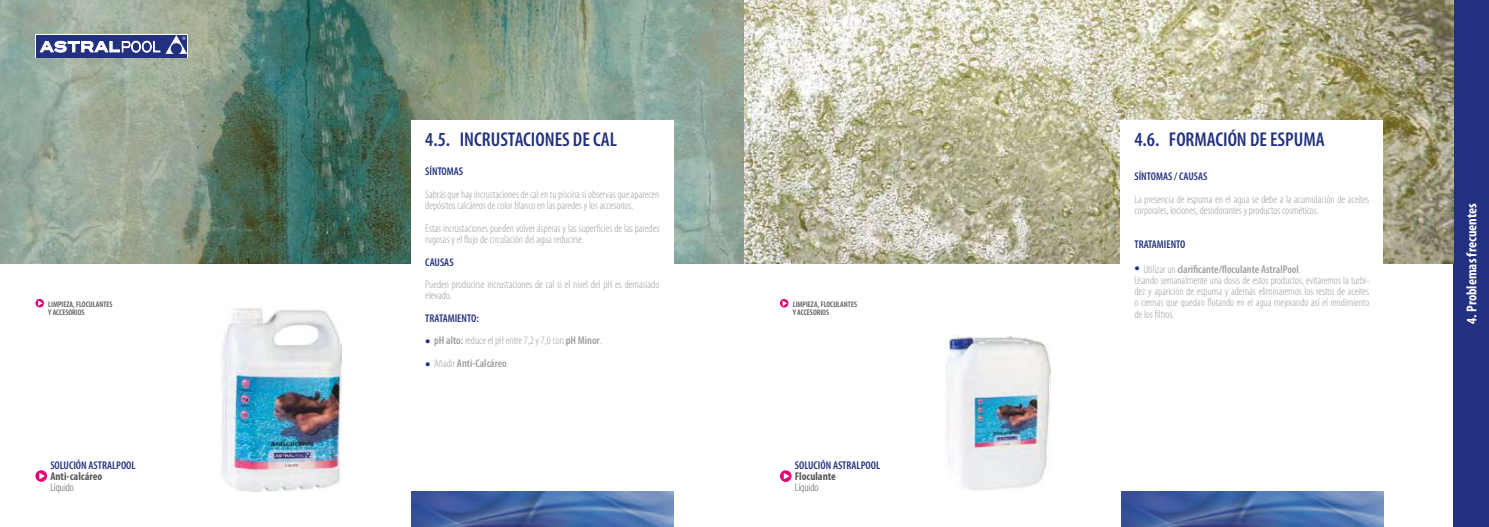
<style>
.page{position:relative;width:1489px;height:527px;background:#fff}
.page>*{position:absolute;margin:0;border:0;box-sizing:border-box;transform-origin:0 0}
.t1{font:600 condensed 20px "Myriad Pro";color:#22317f}
.t2{font:700 condensed 14.38px "Myriad Pro";color:#fff}
.t3{font:300 condensed 11.25px/11.2px "Myriad Pro";color:#9d9d9c}
.t4{font:600 condensed 11.25px "Myriad Pro";color:#22317f}
.t5{font:700 condensed 11.25px "Myriad Pro";color:#575756}
.t6{font:600 condensed 11.25px "Myriad Pro";color:#9d9d9c}
.t7{font:300 condensed 11.25px "Myriad Pro";color:#575756}
.t8{font:600 condensed 8.12px/8.8px "Myriad Pro";color:#575756}
.s1{font-size:22.5px;color:#22317f}
.s2{font-weight:600}
.s3{font-weight:300;font-size:22.5px;color:#22317f}
.s4{font-weight:300}
</style>
<div class="page">
<div style="left:1453px;top:0;width:35px;height:526px;background:#22317f"></div>
<img style="left:411px;top:491px;width:262px;height:35px">
<img style="left:1121px;top:491px;width:262px;height:35px">
<img style="left:0;top:0;width:1453px;height:263px">
<div style="left:411px;top:120px;width:262px;height:305px;background:#fff"></div>
<div style="left:36px;top:35px;width:129px;height:23px;background:#22317f"></div>
<div style="left:165px;top:35px;width:22px;height:23px;background:#22317f"></div>
<svg style="left:40px;top:35px;width:147px;height:19px"></svg>
<svg style="left:35px;top:298px;width:9px;height:9px"></svg>
<svg style="left:35px;top:470px;width:12px;height:11px"></svg>
<img style="left:221px;top:308px;width:121px;height:183px">
<div style="left:1120px;top:120px;width:262px;height:311px;background:#fff"></div>
<svg style="left:780px;top:299px;width:8px;height:8px"></svg>
<svg style="left:780px;top:470px;width:11px;height:11px"></svg>
<img style="left:946px;top:335px;width:104px;height:155px">
<p class="t8" style="left:48px;top:299px;width:66px">LIMPIEZA, FLOCULANTES<br>Y ACCESORIOS</p>
<p class="t4" style="left:50px;top:457px;width:87px">SOLUCIÓN ASTRALPOOL</p>
<p class="t5" style="left:50px;top:469px;width:53px">Anti-calcáreo</p>
<p class="t7" style="left:50px;top:480px;width:25px">Líquido</p>
<h1 class="t1" style="left:425px;top:127px;width:193px">4.5. INCRUSTACIONES DE CAL</h1>
<p class="t4" style="left:425px;top:165px;width:39px">SÍNTOMAS</p>
<p class="t3" style="left:425px;top:188px;width:236px">Sabrás que hay incrustaciones de cal en tu piscina si observas que aparecen depósitos calcáreos de color blanco en las paredes y los accesorios.</p>
<p class="t3" style="left:425px;top:222px;width:236px">Estas incrustaciones pueden volver ásperas y las superficies de las paredes rugosas y el flujo de circulación del agua reducirse.</p>
<p class="t4" style="left:425px;top:255px;width:30px">CAUSAS</p>
<p class="t3" style="left:425px;top:278px;width:236px">Pueden producirse incrustaciones de cal si el nivel del pH es demasiado elevado.</p>
<p class="t4" style="left:425px;top:311px;width:55px">TRATAMIENTO:</p>
<p class="t3" style="left:425px;top:335px;width:178px"><span class="s1">•</span> <span class="s2">pH alto:</span> reduce el pH entre 7,2 y 7,6 con <span class="s2">pH Minor</span>.</p>
<p class="t6" style="left:425px;top:356px;width:85px"><span class="s3">•</span> <span class="s4">Añadir</span> Anti-Calcáreo<span class="s4">.</span></p>
<p class="t8" style="left:792px;top:299px;width:66px">LIMPIEZA, FLOCULANTES<br>Y ACCESORIOS</p>
<p class="t4" style="left:794px;top:458px;width:87px">SOLUCIÓN ASTRALPOOL</p>
<p class="t5" style="left:794px;top:469px;width:43px">Floculante</p>
<p class="t7" style="left:794px;top:480px;width:25px">Líquido</p>
<h1 class="t1" style="left:1134px;top:127px;width:192px">4.6. FORMACIÓN DE ESPUMA</h1>
<p class="t4" style="left:1134px;top:169px;width:74px">SÍNTOMAS / CAUSAS</p>
<p class="t3" style="left:1134px;top:193px;width:236px">La presencia de espuma en el agua se debe a la acumulación de aceites corporales, lociones, desodorantes y productos cosméticos.</p>
<p class="t4" style="left:1134px;top:237px;width:52px">TRATAMIENTO</p>
<p class="t3" style="left:1134px;top:263px;width:236px"><span class="s1">•</span> Utilizar un <span class="s2">clarificante/floculante AstralPool</span>.<br>Usando semanalmente una dosis de estos productos, evitaremos la turbi&shy;dez y aparición de espuma y además eliminaremos los restos de aceites o cremas que quedan flotando en el agua mejorando así el rendimiento de los filtros.</p>
<p class="t2" style="left:1462px;top:323px;width:122px;rotate:-90deg">4. Problemas frecuentes</p>
</div>
